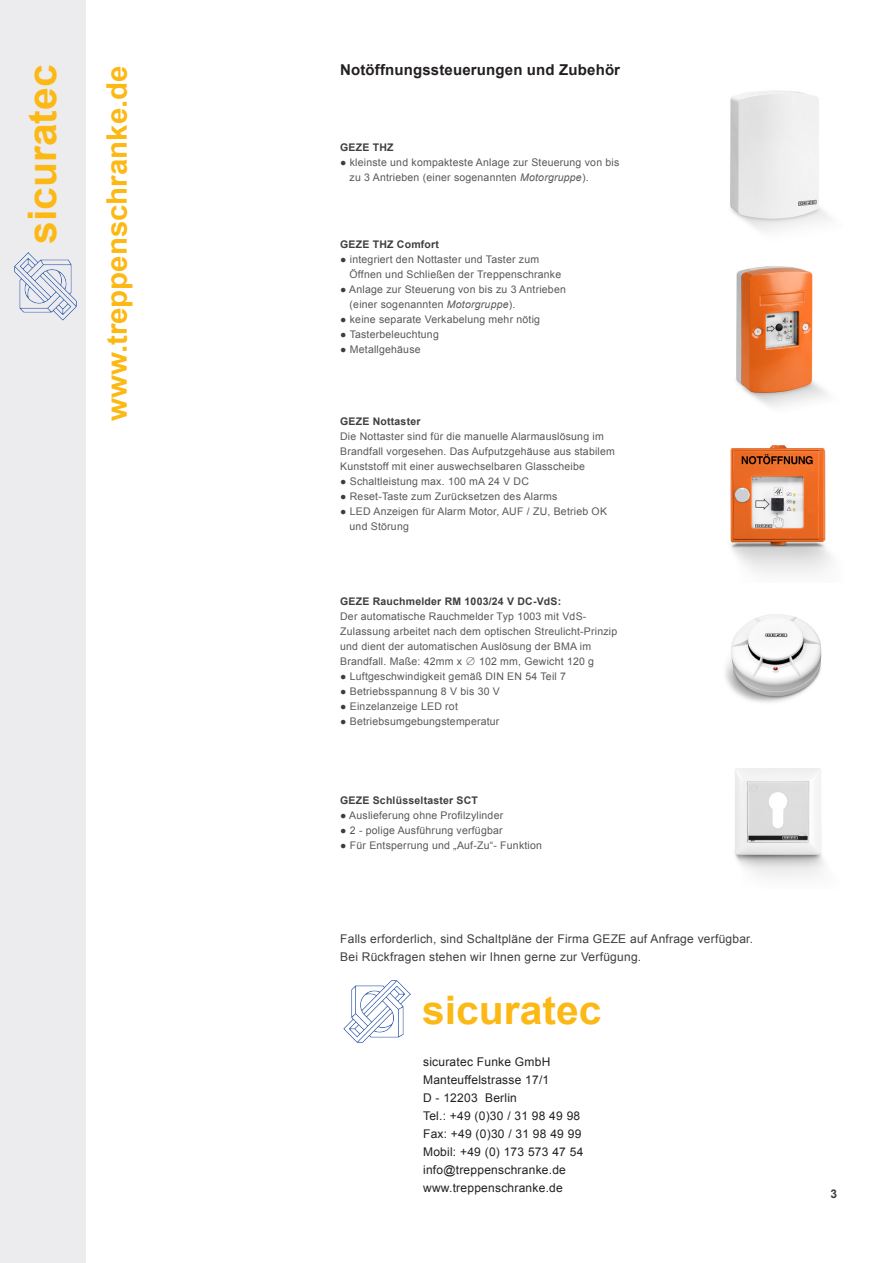
<style>
.page{position:relative;width:893px;height:1263px;background:#fff}
.page>*{position:absolute;margin:0;border:0;box-sizing:border-box;transform-origin:0 0}
.t1{font:700 39.3px "Arial";color:#fcb814;scale:1.04 1}
.t2{font:700 28.35px "Arial";color:#fcb814;scale:1.04 1}
.t3{font:700 15px "Arial";letter-spacing:.01em;color:#231f20}
.t4{font:12px "Arial";letter-spacing:.02em;color:#231f20}
.t5{font:12px "Arial";letter-spacing:.02em;color:#3e3e3f}
.t6{font:700 12px "Arial";color:#3e3e3f}
.t7{font:10.5px/15px "Arial";letter-spacing:.02em;color:#57585a}
.t8{font:700 10.5px "Arial";letter-spacing:.02em;color:#3e3e3f}
.s1{color:#3e3e3f}
.s2{font-style:italic}
.s3{font-family:"Lucida Sans Unicode"}
</style>
<div class="page">
<div style="left:0;top:0;width:85px;height:1263px;background:#ececee"></div>
<img style="left:14px;top:253px;width:63px;height:68px">
<img style="left:734px;top:768px;width:90px;height:110px">
<img style="left:725px;top:614px;width:97px;height:89px">
<img style="left:730px;top:90px;width:99px;height:141px">
<img style="left:736px;top:266px;width:91px;height:141px">
<img style="left:343px;top:980px;width:68px;height:62px">
<img style="left:730px;top:445px;width:102px;height:129px">
<p class="t1" style="left:16px;top:244px;width:174px;rotate:-90deg">sicuratec</p>
<p class="t3" style="left:340px;top:59px;width:281px">Notöffnungssteuerungen und Zubehör</p>
<p class="t2" style="left:98px;top:421px;width:343px;rotate:-90deg">www.treppenschranke.de</p>
<p class="t8" style="left:340px;top:141px;width:55px">GEZE THZ</p>
<p class="t7" style="left:340px;top:155px;width:281px"><span class="s1">●</span> kleinste und kompakteste Anlage zur Steuerung von bis</p>
<p class="t7" style="left:350px;top:170px;width:241px">zu 3 Antrieben (einer sogenannten <span class="s2">Motorgruppe</span>).</p>
<p class="t8" style="left:340px;top:237px;width:100px">GEZE THZ Comfort</p>
<p class="t7" style="left:340px;top:252px;width:200px"><span class="s1">●</span> integriert den Nottaster und Taster zum</p>
<p class="t7" style="left:350px;top:267px;width:213px">Öffnen und Schließen der Treppenschranke</p>
<p class="t7" style="left:340px;top:282px;width:227px"><span class="s1">●</span> Anlage zur Steuerung von bis zu 3 Antrieben</p>
<p class="t7" style="left:350px;top:297px;width:167px">(einer sogenannten <span class="s2">Motorgruppe</span>).</p>
<p class="t7" style="left:340px;top:312px;width:201px"><span class="s1">●</span> keine separate Verkabelung mehr nötig</p>
<p class="t7" style="left:340px;top:327px;width:100px"><span class="s1">●</span> Tasterbeleuchtung</p>
<p class="t7" style="left:340px;top:342px;width:82px"><span class="s1">●</span> Metallgehäuse</p>
<p class="t8" style="left:340px;top:415px;width:82px">GEZE Nottaster</p>
<p class="t7" style="left:340px;top:429px;width:276px">Die Nottaster sind für die manuelle Alarmauslösung im<br>Brandfall vorgesehen. Das Aufputzgehäuse aus stabilem<br>Kunststoff mit einer auswechselbaren Glasscheibe</p>
<p class="t7" style="left:340px;top:474px;width:190px"><span class="s1">●</span> Schaltleistung max. 100 mA 24 V DC</p>
<p class="t7" style="left:340px;top:489px;width:219px"><span class="s1">●</span> Reset-Taste zum Zurücksetzen des Alarms</p>
<p class="t7" style="left:340px;top:504px;width:268px"><span class="s1">●</span> LED Anzeigen für Alarm Motor, AUF / ZU, Betrieb OK</p>
<p class="t7" style="left:350px;top:519px;width:61px">und Störung</p>
<p class="t8" style="left:340px;top:594px;width:223px">GEZE Rauchmelder RM 1003/24 V DC-VdS:</p>
<p class="t7" style="left:340px;top:609px;width:279px">Der automatische Rauchmelder Typ 1003 mit VdS-Zulassung arbeitet nach dem optischen Streulicht-Prinzip und dient der automatischen Auslösung der BMA im Brandfall. Maße: 42mm x <span class="s3">∅</span> 102 mm, Gewicht 120 g</p>
<p class="t7" style="left:340px;top:669px;width:227px"><span class="s1">●</span> Luftgeschwindigkeit gemäß DIN EN 54 Teil 7</p>
<p class="t7" style="left:340px;top:684px;width:161px"><span class="s1">●</span> Betriebsspannung 8 V bis 30 V</p>
<p class="t7" style="left:340px;top:699px;width:119px"><span class="s1">●</span> Einzelanzeige LED rot</p>
<p class="t7" style="left:340px;top:714px;width:161px"><span class="s1">●</span> Betriebsumgebungstemperatur</p>
<p class="t8" style="left:340px;top:793px;width:139px">GEZE Schlüsseltaster SCT</p>
<p class="t7" style="left:340px;top:808px;width:165px"><span class="s1">●</span> Auslieferung ohne Profilzylinder</p>
<p class="t7" style="left:340px;top:823px;width:164px"><span class="s1">●</span> 2 - polige Ausführung verfügbar</p>
<p class="t7" style="left:340px;top:838px;width:203px"><span class="s1">●</span> Für Entsperrung und „Auf-Zu“- Funktion</p>
<p class="t5" style="left:340px;top:930px;width:415px">Falls erforderlich, sind Schaltpläne der Firma GEZE auf Anfrage verfügbar.</p>
<p class="t5" style="left:340px;top:948px;width:303px">Bei Rückfragen stehen wir Ihnen gerne zur Verfügung.</p>
<p class="t1" style="left:422px;top:984px;width:174px">sicuratec</p>
<p class="t4" style="left:423px;top:1054px;width:129px">sicuratec Funke GmbH</p>
<p class="t4" style="left:423px;top:1072px;width:128px">Manteuffelstrasse 17/1</p>
<p class="t4" style="left:423px;top:1090px;width:95px">D - 12203 Berlin</p>
<p class="t4" style="left:423px;top:1108px;width:159px">Tel.: +49 (0)30 / 31 98 49 98</p>
<p class="t4" style="left:423px;top:1126px;width:160px">Fax: +49 (0)30 / 31 98 49 99</p>
<p class="t4" style="left:423px;top:1144px;width:162px">Mobil: +49 (0) 173 573 47 54</p>
<p class="t4" style="left:423px;top:1162px;width:144px">info@treppenschranke.de</p>
<p class="t4" style="left:423px;top:1180px;width:141px">www.treppenschranke.de</p>
<p class="t6" style="left:830px;top:1186px;width:8px">3</p>
</div>
